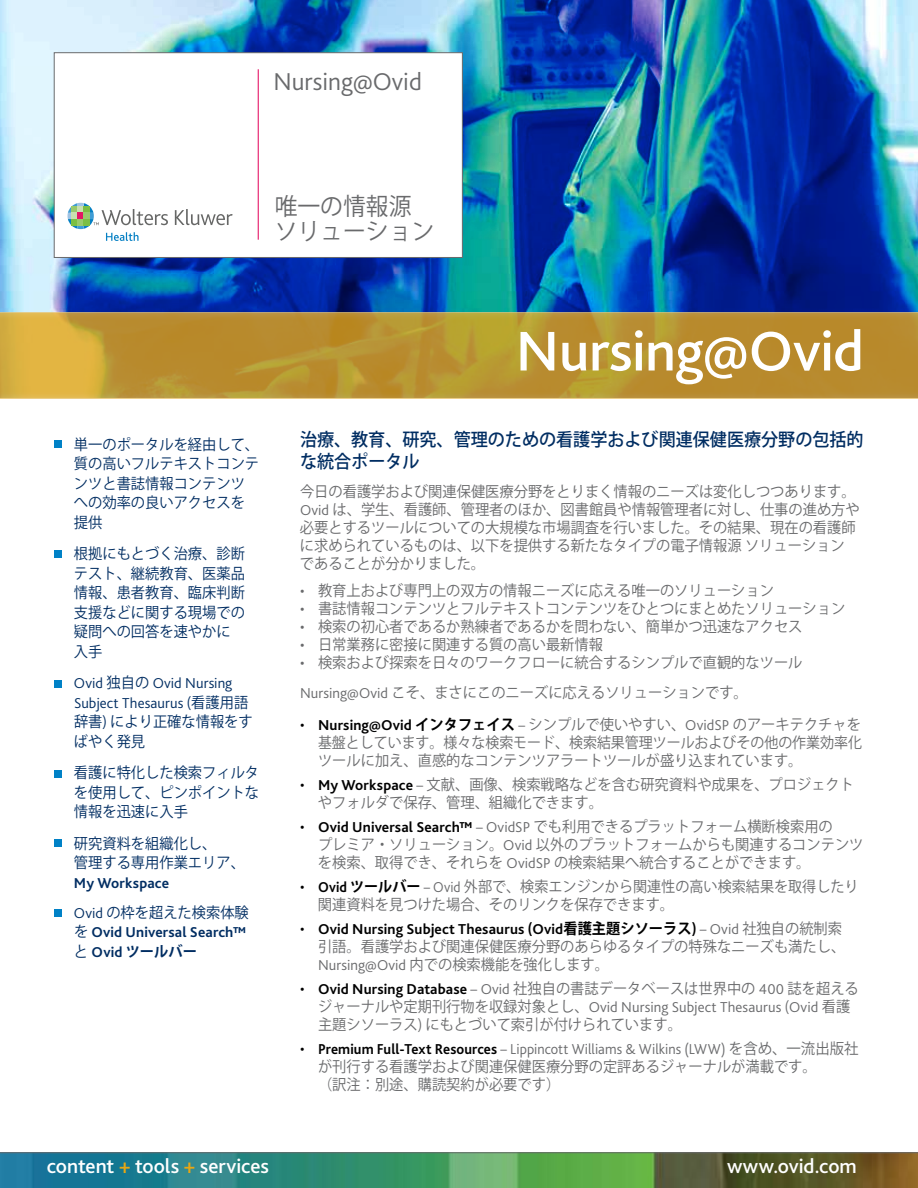
<style>
.page{position:relative;width:918px;height:1188px;background:#fff}
.page>*{position:absolute;margin:0;border:0;box-sizing:border-box;transform-origin:0 0}
.t1{font:500 58.5px "Bliss 2";letter-spacing:-.01em;color:#fff}
.t2{font:300 25.5px "Bliss 2";color:#696a6c}
.t3{font:24px/25.5px "Koz Go Pro";color:#696a6c;scale:.95 1}
.t4{font:500 21px "Bliss 2";color:#fff}
.t5{font:500 18px/21.6px "Koz Go Pro";color:#002d62;scale:.95 1}
.t6{font:15px/18px "Koz Go Pro";color:#696a6c;scale:.95 1}
.t7{font:15px/19.5px "Koz Go Pro";color:#002d62;scale:.95 1}
.t8{font:15px/18px "Koz Go Pro";color:#696a6c;scale:.94 1}
.t9{font:300 15px "Bliss 2";letter-spacing:.005em;color:#696a6c;scale:.96 1}
.t10{font:700 15px "Bliss 2";letter-spacing:.01em;color:#000}
.t11{font:300 15px "Bliss 2";letter-spacing:.005em;color:#696a6c}
.t12{font:300 15px/19.5px "Bliss 2";letter-spacing:.005em;color:#002d62}
.t13{font:700 15px "Bliss 2";letter-spacing:.01em;color:#002d62}
.t14{font:700 15px "Koz Go Pro";color:#002d62;scale:.95 1}
.s1{font-family:"Koz Go Pro";font-weight:400}
.s2{font-family:"Bliss 2";font-weight:300}
.s3{font-weight:400}
.s4{font-family:"Bliss 2"}
.s5{font-family:"Bliss 2";font-weight:300;color:#000}
.s6{font-family:"Bliss 2";font-weight:700;color:#000}
.s7{font-weight:700;color:#000}
.s8{font-weight:300}
.s9{font-family:"Koz Go Pro"}
.s10{font-weight:300;color:#696a6c}
.s11{font-family:"Koz Go Pro";font-weight:400;color:#696a6c}
.s12{color:#000}
.s13{color:#e7a614}
</style>
<div class="page">
<svg style="left:0;top:1152px;width:918px;height:36px;background:#44805f"></svg>
<div style="left:55px;top:440px;width:7px;height:8px;background:#0081c6"></div>
<div style="left:55px;top:550px;width:7px;height:8px;background:#0081c6"></div>
<div style="left:55px;top:909px;width:7px;height:8px;background:#0081c6"></div>
<div style="left:55px;top:839px;width:7px;height:8px;background:#0081c6"></div>
<div style="left:55px;top:680px;width:7px;height:8px;background:#0081c6"></div>
<div style="left:55px;top:770px;width:7px;height:7px;background:#0081c6"></div>
<img style="left:0;top:0;width:918px;height:310px">
<div style="left:54px;top:53px;width:409px;height:205px;background:#fff;border:1px solid #696a6c"></div>
<hr style="left:258px;top:69px;width:1px;height:171px;background:#e40e62">
<svg style="left:175px;top:209px;width:58px;height:16px"></svg>
<svg style="left:68px;top:203px;width:100px;height:38px"></svg>
<div style="left:0;top:310px;width:918px;height:90px;background:#000;opacity:.12"></div>
<h2 class="t2" style="left:273px;top:66px;width:150px">Nursing@Ovid</h2>
<h3 class="t3" style="left:275px;top:194px;width:170px">唯一の情報源ソリューション</h3>
<p class="t7" style="left:74px;top:435px;width:196px">単一のポータルを経由して、質の高いフルテキストコンテンツと書誌情報コンテンツへの効率の良いアクセスを提供</p>
<p class="t7" style="left:74px;top:544px;width:181px">根拠にもとづく治療、診断テスト、継続教育、医薬品情報、患者教育、臨床判断支援などに関する現場での疑問への回答を速やかに入手</p>
<p class="t12" style="left:74px;top:673px;width:176px">Ovid <span class="s1">独自の</span> Ovid Nursing<br>Subject Thesaurus <span class="s1">(看護用語</span></p>
<p class="t7" style="left:74px;top:712px;width:190px">辞書) により正確な情報をすばやく発見</p>
<p class="t7" style="left:74px;top:763px;width:197px;text-align:justify">看護に特化した検索フィルタを使用して、ピンポイントな情報を迅速に入手</p>
<p class="t7" style="left:74px;top:834px;width:182px">研究資料を組織化し、<br>管理する専用作業エリア、</p>
<p class="t13" style="left:74px;top:873px;width:97px">My Workspace</p>
<p class="t7" style="left:74px;top:903px;width:186px"><span class="s2">Ovid</span> の枠を超えた検索体験</p>
<p class="t13" style="left:74px;top:923px;width:174px"><span class="s1">を</span> Ovid Universal Search™</p>
<p class="t14" style="left:74px;top:941px;width:131px"><span class="s3">と</span> <span class="s4">Ovid</span> ツールバー</p>
<h1 class="t1" style="left:516px;top:315px;width:350px">Nursing@Ovid</h1>
<p class="t5" style="left:300px;top:430px;width:595px">治療、教育、研究、管理のための看護学および関連保健医療分野の包括的な統合ポータル</p>
<p class="t6" style="left:300px;top:483px;width:591px">今日の看護学および関連保健医療分野をとりまく情報のニーズは変化しつつあります。<span class="s2">Ovid</span> は、学生、看護師、管理者のほか、図書館員や情報管理者に対し、仕事の進め方や必要とするツールについての大規模な市場調査を行いました。その結果、現在の看護師に求められているものは、以下を提供する新たなタイプの電子情報源 ソリューションであることが分かりました。</p>
<p class="t6" style="left:300px;top:582px;width:500px"><span class="s2">•</span> 教育上および専門上の双方の情報ニーズに応える唯一のソリューション</p>
<p class="t6" style="left:300px;top:600px;width:575px"><span class="s2">•</span> 書誌情報コンテンツとフルテキストコンテンツをひとつにまとめたソリューション</p>
<p class="t6" style="left:300px;top:618px;width:530px"><span class="s2">•</span> 検索の初心者であるか熟練者であるかを問わない、簡単かつ迅速なアクセス</p>
<p class="t6" style="left:300px;top:636px;width:320px"><span class="s2">•</span> 日常業務に密接に関連する質の高い最新情報</p>
<p class="t6" style="left:300px;top:648px;width:530px;line-height:30px"><span class="s2">•</span> 検索および探索を日々のワークフローに統合するシンプルで直観的なツール<br><span class="s2">Nursing@Ovid</span> こそ、まさにこのニーズに応えるソリューションです。</p>
<p class="t6" style="left:318px;top:716px;width:574px;text-align:justify;text-indent:-18px"><span class="s5">•</span> <span class="s6">Nursing@Ovid</span> <span class="s7">インタフェイス</span> <span class="s2">–</span> シンプルで使いやすい、<span class="s2">OvidSP</span> のアーキテクチャを基盤としています。様々な検索モード、検索結果管理ツールおよびその他の作業効率化ツールに加え、直感的なコンテンツアラートツールが盛り込まれています。</p>
<p class="t6" style="left:318px;top:776px;width:566px;text-indent:-18px"><span class="s5">•</span> <span class="s6">My Workspace</span> <span class="s2">–</span> 文献、画像、検索戦略などを含む研究資料や成果を、プロジェクトやフォルダで保存、管理、組織化できます。</p>
<p class="t6" style="left:318px;top:818px;width:576px;text-indent:-18px"><span class="s5">•</span> <span class="s6">Ovid Universal Search™</span> <span class="s2">– OvidSP</span> でも利用できるプラットフォーム横断検索用の<br>プレミア・ソリューション。<span class="s2">Ovid</span> 以外のプラットフォームからも関連するコンテンツを検索、取得でき、それらを <span class="s2">OvidSP</span> の検索結果へ統合することができます。</p>
<p class="t8" style="left:318px;top:878px;width:577px;text-indent:-18px"><span class="s5">•</span> <span class="s6">Ovid</span> <span class="s7">ツールバー</span> <span class="s2">– Ovid</span> 外部で、検索エンジンから関連性の高い検索結果を取得したり関連資料を見つけた場合、そのリンクを保存できます。</p>
<p class="t10" style="left:300px;top:920px;width:544px"><span class="s8">•</span> Ovid Nursing Subject Thesaurus <span class="s9">(</span>Ovid<span class="s9">看護主題シソーラス)</span> <span class="s10">– Ovid</span> <span class="s11">社独自の統制索</span></p>
<p class="t6" style="left:318px;top:938px;width:557px">引語。看護学および関連保健医療分野のあらゆるタイプの特殊なニーズも満たし、<br><span class="s2">Nursing@Ovid</span> 内での検索機能を強化します。</p>
<p class="t6" style="left:300px;top:980px;width:590px"><span class="s5">•</span> <span class="s6">Ovid Nursing Database</span> <span class="s2">– Ovid</span> 社独自の書誌データベースは世界中の <span class="s2">400</span> 誌を超える</p>
<p class="t11" style="left:318px;top:998px;width:534px"><span class="s1">ジャーナルや定期刊行物を収録対象とし、</span>Ovid Nursing Subject Thesaurus <span class="s1">(</span>Ovid <span class="s1">看護</span></p>
<p class="t6" style="left:318px;top:1016px;width:385px">主題シソーラス) にもとづいて索引が付けられています。</p>
<p class="t9" style="left:300px;top:1040px;width:583px"><span class="s12">•</span> <span class="s7">Premium Full-Text Resources</span> – Lippincott Williams &amp; Wilkins (LWW) <span class="s1">を含め、一流出版社</span></p>
<p class="t6" style="left:318px;top:1058px;width:527px">が刊行する看護学および関連保健医療分野の定評あるジャーナルが満載です。（訳注：別途、購読契約が必要です）</p>
<h3 class="t4" style="left:47px;top:1153px;width:224px">content <span class="s13">+</span> tools <span class="s13">+</span> services</h3>
<h3 class="t4" style="left:727px;top:1153px;width:131px">www.ovid.com</h3>
</div>
